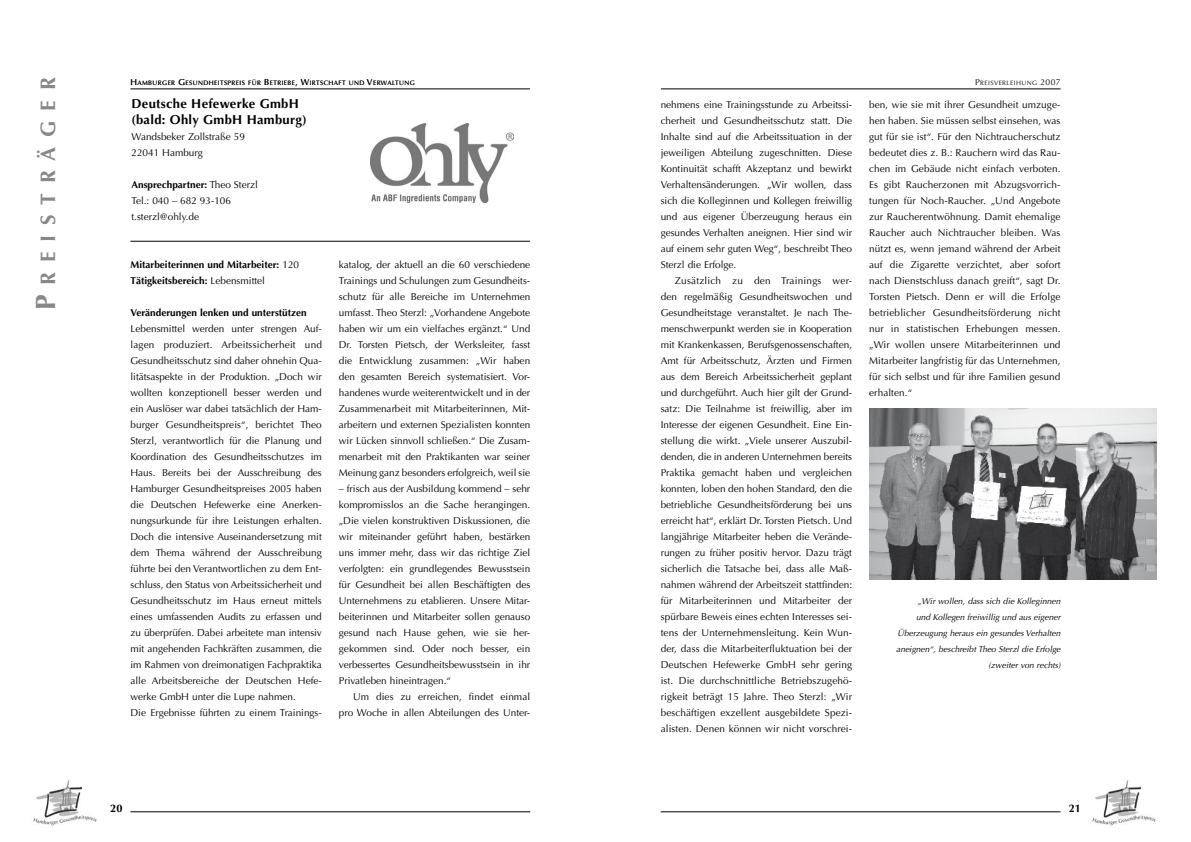
<style>
.page{position:relative;width:1191px;height:842px;background:#fff}
.page>*{position:absolute;margin:0;border:0;box-sizing:border-box;transform-origin:0 0}
.t1{font:700 21px "Optima";letter-spacing:.465em;color:#878889}
.t2{font:700 13px/16px "Optima";letter-spacing:.025em;color:#000}
.t3{font:700 11px "Optima";color:#000}
.t4{font:10px/16px "Optima";color:#000;text-align:justify}
.t5{font:700 10px/16px "Optima";color:#000}
.t6{font:italic 8.5px/16px "Optima";color:#000;text-align:right}
.t7{font:6.4px "Optima";letter-spacing:.065em;color:#000}
.s1{font-size:28px}
.s2{font-size:8.5px}
.s3{font-weight:700}
.s4{font-weight:400}
</style>
<div class="page">
<img style="left:33px;top:780px;width:64px;height:46px">
<hr style="left:130px;top:89px;width:400px;height:1px;background:#000">
<hr style="left:130px;top:811px;width:400px;height:1px;background:#000">
<hr style="left:661px;top:89px;width:399px;height:1px;background:#000">
<hr style="left:660px;top:811px;width:400px;height:1px;background:#000">
<img style="left:1092px;top:780px;width:64px;height:46px">
<img style="left:869px;top:409px;width:288px;height:171px">
<img style="left:370px;top:124px;width:143px;height:78px">
<hr style="left:130px;top:241px;width:400px;height:1px;background:#000">
<h1 class="t1" style="left:36px;top:310px;width:234px;rotate:-90deg"><span class="s1">P</span>reisträger</h1>
<p class="t7" style="left:130px;top:79px;width:286px"><span class="s2">H</span>amburger <span class="s2">G</span> esundheitspreis für <span class="s2">B</span> etriebe<span class="s2">, W</span>irtschaft und <span class="s2">V</span>erwaltung</p>
<h2 class="t2" style="left:131px;top:95px;width:177px">Deutsche Hefewerke GmbH (bald: Ohly GmbH Hamburg)</h2>
<p class="t4" style="left:131px;top:128px;width:115px">Wandsbeker Zollstraße 59<br>22041 Hamburg</p>
<p class="t4" style="left:131px;top:176px;width:128px;text-align:left"><span class="s3">Ansprechpartner:</span> Theo Sterzl<br>Tel.: 040 – 682 93-106 t.sterzl@ohly.de</p>
<p class="t5" style="left:130px;top:256px;width:170px">Mitarbeiterinnen und Mitarbeiter: <span class="s4">120<br></span>Tätigkeitsbereich: <span class="s4">Lebensmittel</span></p>
<p class="t5" style="left:130px;top:304px;width:178px">Veränderungen lenken und unterstützen</p>
<p class="t4" style="left:130px;top:320px;width:193px;text-align:left">Lebensmittel werden unter strengen Auf&shy;lagen produziert. Arbeitssicherheit und Gesundheitsschutz sind daher ohnehin Qua&shy;litätsaspekte in der Produktion. „Doch wir wollten konzeptionell besser werden und ein Auslöser war dabei tatsächlich der Ham&shy;burger Gesundheitspreis“, berichtet Theo Sterzl, verantwortlich für die Planung und Koordination des Gesundheitsschutzes im Haus. Bereits bei der Ausschreibung des Hamburger Gesundheitspreises 2005 haben die Deutschen Hefewerke eine Anerken&shy;nungsurkunde für ihre Leistungen erhalten.<br>Doch die intensive Auseinandersetzung mit dem Thema während der Ausschreibung führte bei den Verantwortlichen zu dem Ent&shy;schluss, den Status von Arbeitssicherheit und Gesundheitsschutz im Haus erneut mittels eines umfassenden Audits zu erfassen und zu überprüfen. Dabei arbeitete man intensiv mit angehenden Fachkräften zusammen, die im Rahmen von dreimonatigen Fachpraktika alle Arbeitsbereiche der Deutschen Hefe&shy;werke GmbH unter die Lupe nahmen.<br>Die Ergebnisse führten zu einem Trainings-</p>
<p class="t4" style="left:339px;top:256px;width:193px">katalog, der aktuell an die 60 verschiedene Trainings und Schulungen zum Gesundheits&shy;schutz für alle Bereiche im Unternehmen umfasst. Theo Sterzl: „Vorhandene Angebote haben wir um ein vielfaches ergänzt.“ Und Dr. Torsten Pietsch, der Werksleiter, fasst die Entwicklung zusammen: „Wir haben den gesamten Bereich systematisiert. Vor&shy;handenes wurde weiterentwickelt und in der Zusammenarbeit mit Mitarbeiterinnen, Mit&shy;arbeitern und externen Spezialisten konnten wir Lücken sinnvoll schließen.“ Die Zusam&shy;menarbeit mit den Praktikanten war seiner Meinung ganz besonders erfolgreich, weil sie</p>
<p class="t4" style="left:339px;top:480px;width:193px">– frisch aus der Ausbildung kommend – sehr kompromisslos an die Sache herangingen. „Die vielen konstruktiven Diskussionen, die wir miteinander geführt haben, bestärken uns immer mehr, dass wir das richtige Ziel verfolgten: ein grundlegendes Bewusstsein für Gesundheit bei allen Beschäftigten des Unternehmens zu etablieren. Unsere Mitar&shy;beiterinnen und Mitarbeiter sollen genauso gesund nach Hause gehen, wie sie her&shy;gekommen sind. Oder noch besser, ein verbessertes Gesundheitsbewusstsein in ihr Privatleben hineintragen.“</p>
<p class="t4" style="left:339px;top:688px;width:193px;text-align:right">Um dies zu erreichen, findet einmal pro Woche in allen Abteilungen des Unter-</p>
<p class="t3" style="left:110px;top:802px;width:14px">20</p>
<p class="t4" style="left:660px;top:96px;width:193px">nehmens eine Trainingsstunde zu Arbeitssi&shy;cherheit und Gesundheitsschutz statt. Die Inhalte sind auf die Arbeitssituation in der jeweiligen Abteilung zugeschnitten. Diese Kontinuität schafft Akzeptanz und bewirkt Verhaltensänderungen. „Wir wollen, dass sich die Kolleginnen und Kollegen freiwillig und aus eigener Überzeugung heraus ein gesundes Verhalten aneignen. Hier sind wir auf einem sehr guten Weg“, beschreibt Theo Sterzl die Erfolge.</p>
<p class="t4" style="left:660px;top:272px;width:193px;text-indent:14px">Zusätzlich zu den Trainings wer&shy;den regelmäßig Gesundheitswochen und Gesundheitstage veranstaltet. Je nach The&shy;menschwerpunkt werden sie in Kooperation mit Krankenkassen, Berufsgenossenschaften, Amt für Arbeitsschutz, Ärzten und Firmen aus dem Bereich Arbeitssicherheit geplant und durchgeführt. Auch hier gilt der Grund&shy;satz: Die Teilnahme ist freiwillig, aber im Interesse der eigenen Gesundheit. Eine Ein&shy;stellung die wirkt. „Viele unserer Auszubil&shy;denden, die in anderen Unternehmen bereits Praktika gemacht haben und vergleichen konnten, loben den hohen Standard, den die betriebliche Gesundheitsförderung bei uns erreicht hat“, erklärt Dr. Torsten Pietsch. Und langjährige Mitarbeiter heben die Verände&shy;rungen zu früher positiv hervor. Dazu trägt sicherlich die Tatsache bei, dass alle Maß&shy;nahmen während der Arbeitszeit stattfinden: für Mitarbeiterinnen und Mitarbeiter der spürbare Beweis eines echten Interesses sei&shy;tens der Unternehmensleitung. Kein Wun&shy;der, dass die Mitarbeiterfluktuation bei der Deutschen Hefewerke GmbH sehr gering ist. Die durchschnittliche Betriebszugehö&shy;rigkeit beträgt 15 Jahre. Theo Sterzl: „Wir beschäftigen exzellent ausgebildete Spezi&shy;alisten. Denen können wir nicht vorschrei-</p>
<p class="t7" style="left:975px;top:79px;width:87px"><span class="s2">P</span>reisverleihung <span class="s2">2007</span></p>
<p class="t4" style="left:869px;top:96px;width:193px">ben, wie sie mit ihrer Gesundheit umzuge&shy;hen haben. Sie müssen selbst einsehen, was gut für sie ist“. Für den Nichtraucherschutz bedeutet dies z. B.: Rauchern wird das Rau&shy;chen im Gebäude nicht einfach verboten.<br>Es gibt Raucherzonen mit Abzugsvorrich&shy;tungen für Noch-Raucher. „Und Angebote zur Raucherentwöhnung. Damit ehemalige Raucher auch Nichtraucher bleiben. Was nützt es, wenn jemand während der Arbeit auf die Zigarette verzichtet, aber sofort nach Dienstschluss danach greift“, sagt Dr.<br>Torsten Pietsch. Denn er will die Erfolge betrieblicher Gesundheitsförderung nicht nur in statistischen Erhebungen messen. „Wir wollen unsere Mitarbeiterinnen und Mitarbeiter langfristig für das Unternehmen, für sich selbst und für ihre Familien gesund erhalten.“</p>
<p class="t6" style="left:896px;top:593px;width:166px">„Wir wollen, dass sich die Kolleginnen<br>und Kollegen freiwillig und aus eigener Überzeugung heraus ein gesundes Verhalten aneignen“, beschreibt Theo Sterzl die Erfolge (zweiter von rechts)</p>
<p class="t3" style="left:1068px;top:802px;width:14px">21</p>
</div>
